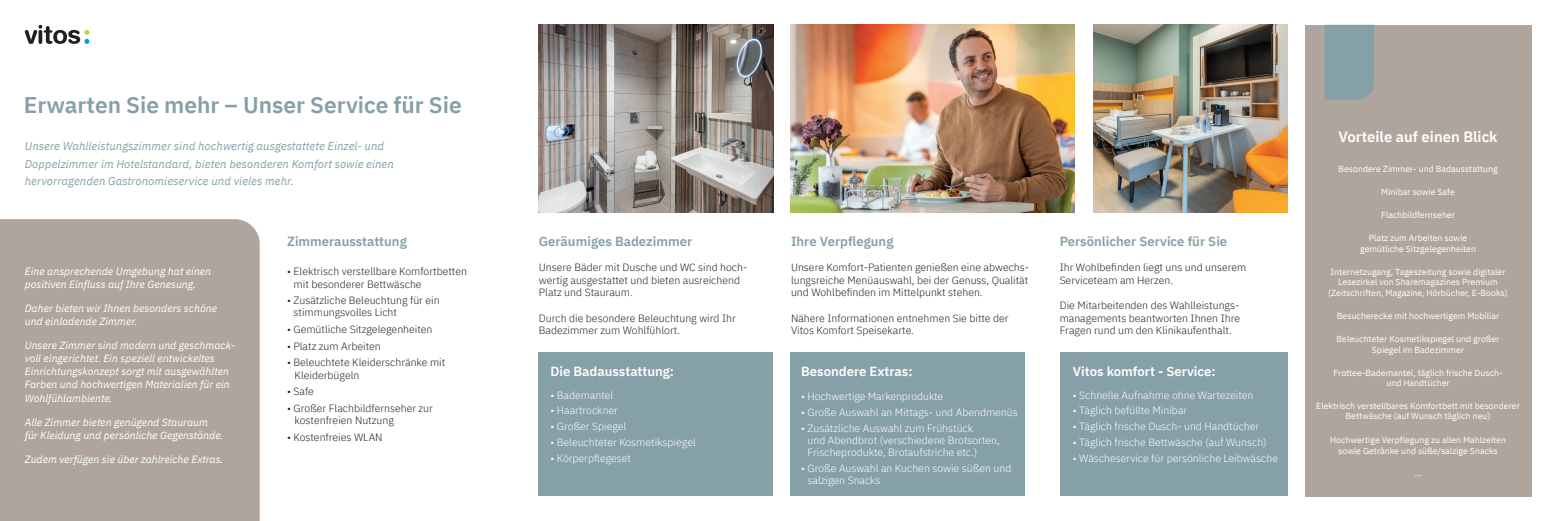
<style>
.page{position:relative;width:1556px;height:521px;background:#fff}
.page>*{position:absolute;margin:0;border:0;box-sizing:border-box;transform-origin:0 0}
.t1{font:600 22.75px "IBM Plex Sans";color:#85a0a7}
.t2{font:600 14.88px "IBM Plex Sans";color:#fff}
.t3{font:600 13.12px "IBM Plex Sans";color:#85a0a7}
.t4{font:600 13.12px "IBM Plex Sans";color:#fff}
.t5{font:italic 11.38px/17.5px "IBM Plex Sans";letter-spacing:.005em;color:#85a0a7}
.t6{font:300 10.5px/12.6px "IBM Plex Sans";color:#231f20}
.t7{font:300 10.5px/12.2px "IBM Plex Sans";color:#fff}
.t8{font:italic 10.5px/13.1px "IBM Plex Sans";color:#fff}
.t9{font:8.75px/10.5px "IBM Plex Sans";color:#fff;text-align:center}
</style>
<div class="page">
<div style="left:0;top:219px;width:260px;height:302px;background:#afa59e"></div>
<div style="left:790px;top:352px;width:234px;height:144px;background:#85a0a7"></div>
<div style="left:539px;top:352px;width:234px;height:144px;background:#85a0a7"></div>
<div style="left:1304px;top:25px;width:226px;height:471px;background:#afa59e"></div>
<div style="left:1325px;top:25px;width:48px;height:75px;background:#85a0a7"></div>
<img style="left:790px;top:25px;width:284px;height:187px">
<img style="left:1093px;top:25px;width:194px;height:187px">
<img style="left:539px;top:25px;width:234px;height:187px">
<svg style="left:25px;top:25px;width:64px;height:19px"></svg>
<div style="left:1059px;top:352px;width:228px;height:144px;background:#85a0a7"></div>
<h1 class="t1" style="left:24px;top:87px;width:439px">Erwarten Sie mehr – Unser Service für Sie</h1>
<p class="t5" style="left:25px;top:136px;width:370px">Unsere Wahlleistungszimmer sind hochwertig ausgestattete Einzel- und<br>Doppelzimmer im Hotelstandard, bieten besonderen Komfort sowie einen hervorragenden Gastronomieservice und vieles mehr.</p>
<p class="t8" style="left:25px;top:264px;width:188px">Eine ansprechende Umgebung hat einen positiven Einfluss auf Ihre Genesung.</p>
<p class="t8" style="left:25px;top:301px;width:194px">Daher bieten wir Ihnen besonders schöne und einladende Zimmer.</p>
<p class="t8" style="left:25px;top:338px;width:211px">Unsere Zimmer sind modern und geschmack&shy;voll eingerichtet. Ein speziell entwickeltes Einrichtungskonzept sorgt mit ausgewählten Farben und hochwertigen Materialien für ein Wohlfühlambiente.</p>
<p class="t8" style="left:25px;top:414px;width:200px">Alle Zimmer bieten genügend Stauraum für Kleidung und persönliche Gegenstände.</p>
<p class="t8" style="left:25px;top:451px;width:200px">Zudem verfügen sie über zahlreiche Extras.</p>
<p class="t3" style="left:287px;top:231px;width:121px">Zimmerausstattung</p>
<p class="t6" style="left:293px;top:265px;width:175px;line-height:12.2px;text-indent:-6px">• Elektrisch verstellbare Komfortbetten mit besonderer Bettwäsche</p>
<p class="t6" style="left:293px;top:293px;width:148px;line-height:12.2px;text-indent:-6px">• Zusätzliche Beleuchtung für ein stimmungsvolles Licht</p>
<p class="t6" style="left:287px;top:322px;width:147px">• Gemütliche Sitzgelegenheiten</p>
<p class="t6" style="left:287px;top:339px;width:95px">• Platz zum Arbeiten</p>
<p class="t6" style="left:294px;top:355px;width:152px;line-height:12.2px;text-indent:-7px">• Beleuchtete Kleiderschränke mit<br>Kleiderbügeln</p>
<p class="t6" style="left:287px;top:384px;width:28px">• Safe</p>
<p class="t6" style="left:294px;top:401px;width:140px;line-height:12.2px;text-indent:-7px">• Großer Flachbildfernseher zur kostenfreien Nutzung</p>
<p class="t6" style="left:287px;top:430px;width:97px">• Kostenfreies WLAN</p>
<p class="t3" style="left:539px;top:231px;width:155px">Geräumiges Badezimmer</p>
<p class="t6" style="left:539px;top:260px;width:210px">Unsere Bäder mit Dusche und WC sind hoch&shy;wertig ausgestattet und bieten ausreichend<br>Platz und Stauraum.</p>
<p class="t6" style="left:539px;top:311px;width:198px">Durch die besondere Beleuchtung wird Ihr<br>Badezimmer zum Wohlfühlort.</p>
<p class="t4" style="left:550px;top:361px;width:125px">Die Badausstattung:</p>
<p class="t7" style="left:550px;top:388px;width:64px">• Bademantel</p>
<p class="t7" style="left:550px;top:404px;width:69px">• Haartrockner</p>
<p class="t7" style="left:550px;top:419px;width:77px">• Großer Spiegel</p>
<p class="t7" style="left:550px;top:435px;width:147px">• Beleuchteter Kosmetikspiegel</p>
<p class="t7" style="left:550px;top:451px;width:82px">• Körperpflegeset</p>
<p class="t3" style="left:791px;top:231px;width:104px">Ihre Verpflegung</p>
<p class="t6" style="left:791px;top:260px;width:239px;text-align:justify">Unsere Komfort-Patienten genießen eine abwechs&shy;lungsreiche Menüauswahl, bei der Genuss, Qualität und Wohlbefinden im Mittelpunkt stehen.</p>
<p class="t6" style="left:791px;top:311px;width:219px">Nähere Informationen entnehmen Sie bitte der<br>Vitos Komfort Speisekarte.</p>
<p class="t4" style="left:801px;top:361px;width:113px">Besondere Extras:</p>
<p class="t7" style="left:801px;top:389px;width:144px">• Hochwertige Markenprodukte</p>
<p class="t7" style="left:801px;top:405px;width:218px">• Große Auswahl an Mittags- und Abendmenüs</p>
<p class="t7" style="left:807px;top:421px;width:194px;text-indent:-6px">• Zusätzliche Auswahl zum Frühstück<br>und Abendbrot (verschiedene Brotsorten,<br>Frischeprodukte, Brotaufstriche etc.)</p>
<p class="t7" style="left:807px;top:461px;width:205px;text-indent:-6px">• Große Auswahl an Kuchen sowie süßen und salzigen Snacks</p>
<p class="t3" style="left:1059px;top:231px;width:169px">Persönlicher Service für Sie</p>
<p class="t6" style="left:1059px;top:260px;width:188px">Ihr Wohlbefinden liegt uns und unserem<br>Serviceteam am Herzen.</p>
<p class="t6" style="left:1059px;top:298px;width:182px;text-align:justify">Die Mitarbeitenden des Wahlleistungs&shy;managements beantworten Ihnen Ihre Fragen rund um den Klinikaufenthalt.</p>
<p class="t4" style="left:1072px;top:361px;width:144px">Vitos komfort - Service:</p>
<p class="t7" style="left:1072px;top:388px;width:182px">• Schnelle Aufnahme ohne Wartezeiten</p>
<p class="t7" style="left:1072px;top:404px;width:116px">• Täglich befüllte Minibar</p>
<p class="t7" style="left:1072px;top:419px;width:188px">• Täglich frische Dusch- und Handtücher</p>
<p class="t7" style="left:1072px;top:435px;width:195px">• Täglich frische Bettwäsche (auf Wunsch)</p>
<p class="t7" style="left:1072px;top:451px;width:207px">• Wäscheservice für persönliche Leibwäsche</p>
<h2 class="t2" style="left:1338px;top:125px;width:161px">Vorteile auf einen Blick</h2>
<p class="t9" style="left:1338px;top:163px;width:161px">Besondere Zimmer- und Badausstattung</p>
<p class="t9" style="left:1381px;top:186px;width:75px">Minibar sowie Safe</p>
<p class="t9" style="left:1380px;top:209px;width:75px">Flachbildfernseher</p>
<p class="t9" style="left:1359px;top:232px;width:117px">Platz zum Arbeiten sowie gemütliche Sitzgelegenheiten</p>
<p class="t9" style="left:1328px;top:265px;width:181px">Internetzugang, Tageszeitung sowie digitaler<br>Lesezirkel von Sharemagazines Premium (Zeitschriften, Magazine, Hörbücher, E-Books)</p>
<p class="t9" style="left:1336px;top:310px;width:164px">Besucherecke mit hochwertigem Mobiliar</p>
<p class="t9" style="left:1336px;top:332px;width:164px;line-height:11.1px">Beleuchteter Kosmetikspiegel und großer<br>Spiegel im Badezimmer</p>
<p class="t9" style="left:1333px;top:367px;width:171px">Frottee-Bademantel, täglich frische Dusch&shy;und Handtücher</p>
<p class="t9" style="left:1316px;top:400px;width:205px">Elektrisch verstellbares Komfortbett mit besonderer<br>Bettwäsche (auf Wunsch täglich neu)</p>
<p class="t9" style="left:1329px;top:433px;width:177px;line-height:11.1px">Hochwertige Verpflegung zu allen Mahlzeiten sowie Getränke und süße/salzige Snacks</p>
<p class="t9" style="left:1414px;top:467px;width:9px">...</p>
</div>
